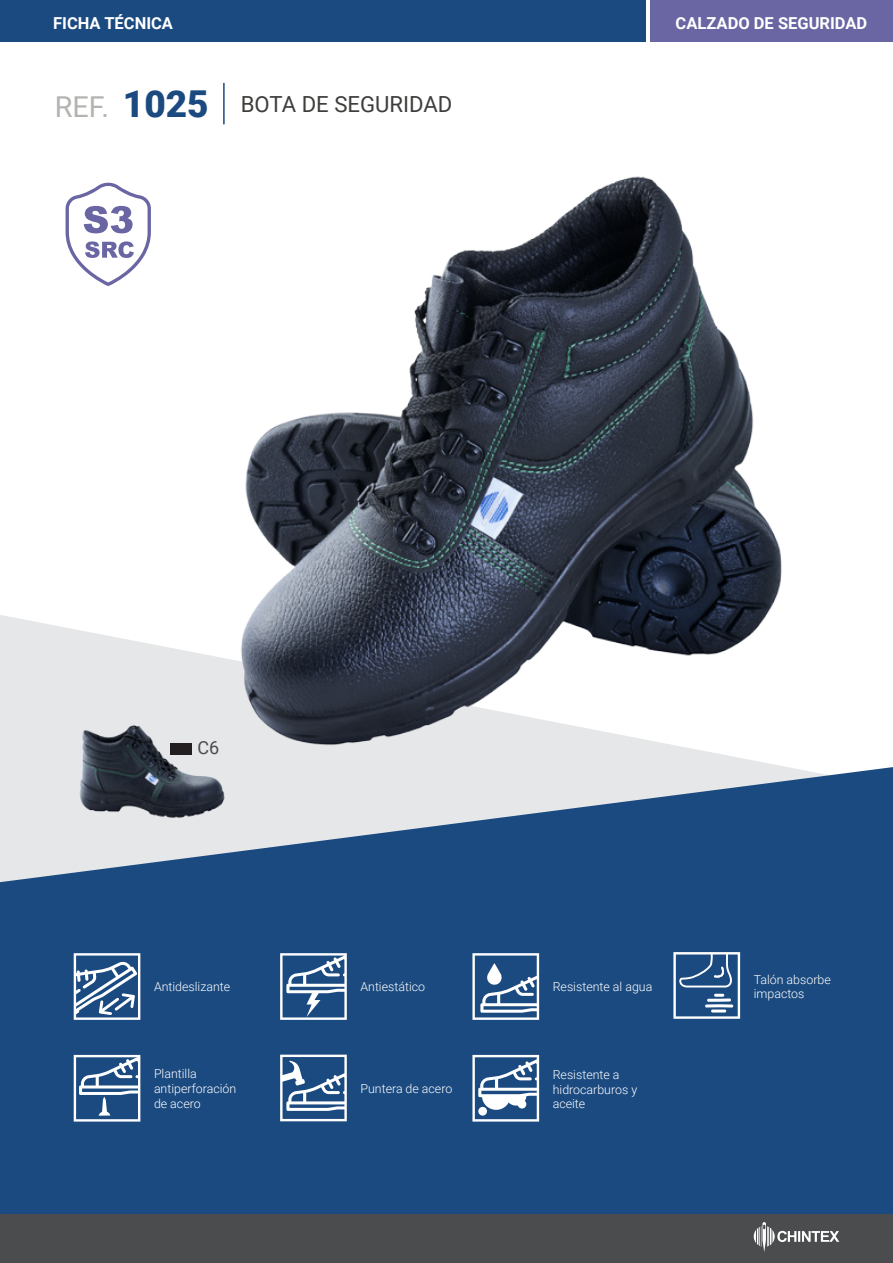
<style>
.page{position:relative;width:893px;height:1263px;background:#fff}
.page>*{position:absolute;margin:0;border:0;box-sizing:border-box;transform-origin:0 0}
.t1{font:22.2px "Roboto";color:#3d3d3b}
.t2{font:18px "Roboto";color:#4b4c4d}
.t3{font:700 16.5px "Roboto";color:#fff}
.t4{font:300 12.45px/14.9px "Roboto";color:#fff}
.s1{font-size:28.8px;color:#b3b3b0}
.s2{font-weight:900;font-size:37.05px;color:#1a4a80}
</style>
<div class="page">
<svg style="left:0;top:615px;width:195px;height:150px;fill:#e6e7e9"></svg>
<svg style="left:0;top:765px;width:893px;height:449px;background:#2f5a8b"></svg>
<div style="left:0;top:0;width:645px;height:42px;background:#1a4a80"></div>
<div style="left:0;top:1214px;width:893px;height:49px;background:#4b4c4d"></div>
<div style="left:650px;top:0;width:243px;height:42px;background:#6966a3"></div>
<svg style="left:754px;top:1222px;width:85px;height:30px"></svg>
<hr style="left:223px;top:83px;width:2px;height:41px;background:#1a4a80">
<img style="left:55px;top:711px;width:183px;height:122px">
<img style="left:195px;top:176px;width:620px;height:596px">
<svg style="left:280px;top:953px;width:67px;height:67px"></svg>
<svg style="left:472px;top:953px;width:67px;height:67px"></svg>
<svg style="left:472px;top:1055px;width:67px;height:66px"></svg>
<svg style="left:280px;top:1055px;width:67px;height:66px"></svg>
<svg style="left:74px;top:953px;width:66px;height:67px"></svg>
<svg style="left:66px;top:182px;width:85px;height:104px"></svg>
<svg style="left:673px;top:952px;width:67px;height:67px;background:#53779f"></svg>
<svg style="left:74px;top:1055px;width:66px;height:66px"></svg>
<div style="left:170px;top:743px;width:21px;height:12px;background:#231f20"></div>
<h3 class="t3" style="left:53px;top:11px;width:121px">FICHA TÉCNICA</h3>
<h3 class="t3" style="left:676px;top:11px;width:193px">CALZADO DE SEGURIDAD</h3>
<h1 class="t1" style="left:55px;top:89px;width:399px"><span class="s1">REF.</span> <span class="s2">1025</span> BOTA DE SEGURIDAD</h1>
<h2 class="t2" style="left:197px;top:735px;width:23px">C6</h2>
<p class="t4" style="left:154px;top:979px;width:78px">Antideslizante</p>
<p class="t4" style="left:360px;top:979px;width:66px">Antiestático</p>
<p class="t4" style="left:553px;top:979px;width:101px">Resistente al agua</p>
<p class="t4" style="left:154px;top:1066px;width:84px">Plantilla antiperforación de acero</p>
<p class="t4" style="left:553px;top:1066px;width:86px">Resistente a hidrocarburos y aceite</p>
<p class="t4" style="left:360px;top:1081px;width:93px">Puntera de acero</p>
<p class="t4" style="left:754px;top:971px;width:79px">Talón absorbe impactos</p>
</div>
